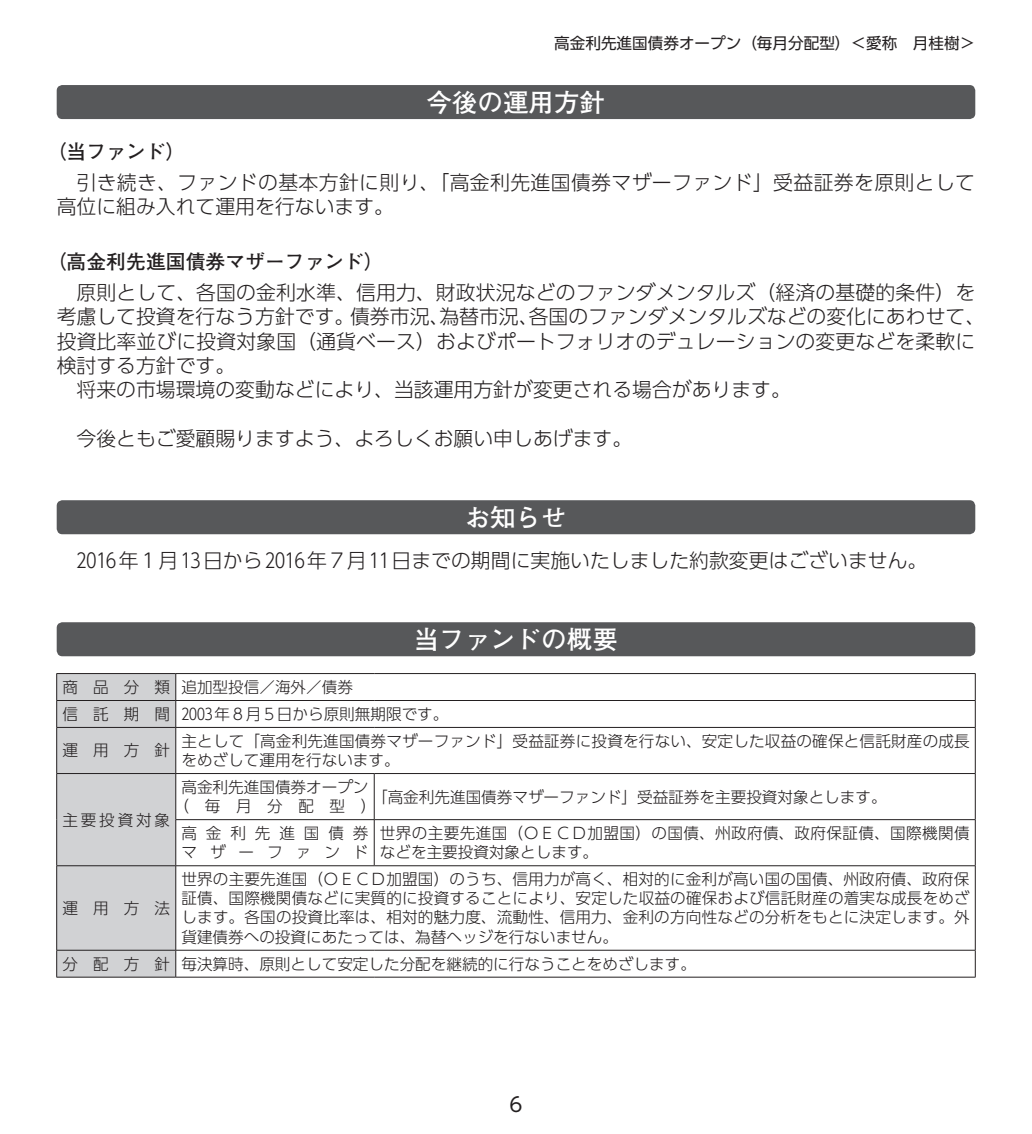
<style>
.page{position:relative;width:1032px;height:1134px;background:#fff}
.page>*{position:absolute;margin:0;border:0;box-sizing:border-box;transform-origin:0 0}
.t1{font:700 25.6px "Futo Go B101 Pro";color:#fff}
.t2{font:300 19.8px "UD Shin Go Pro";color:#231f20}
.t3{font:300 19.8px/24.4px "UD Shin Go Pro";letter-spacing:.02em;color:#231f20}
.t4{font:700 19.8px "Futo Go B101 Pro";color:#231f20}
.t5{font:19.8px "UD Shin Go Pro";color:#231f20}
.t6{font:300 15.6px/19.2px "UD Shin Go Pro";color:#231f20}
.t7{font:300 15.6px/19.2px "UD Shin Go Pro";letter-spacing:.025em;color:#231f20}
.t8{font:15.6px "UD Shin Go Pro";color:#231f20}
.t9{font:300 15.6px/19.2px "UD Shin Go Pro";letter-spacing:.57em;color:#231f20}
</style>
<div class="page">
<div style="left:57px;top:85px;width:918px;height:34px;background:#57585a;border-radius:6px"></div>
<div style="left:57px;top:500px;width:918px;height:34px;background:#57585a;border-radius:6px"></div>
<div style="left:57px;top:622px;width:918px;height:34px;background:#57585a;border-radius:6px"></div>
<hr style="left:176px;top:673px;width:198px;height:1px;background:#231f20">
<hr style="left:374px;top:673px;width:601px;height:1px;background:#231f20">
<hr style="left:176px;top:700px;width:198px;height:1px;background:#231f20">
<hr style="left:374px;top:700px;width:601px;height:1px;background:#231f20">
<svg style="left:975px;top:674px;width:1px;height:53px"></svg>
<hr style="left:176px;top:727px;width:198px;height:1px;background:#231f20">
<hr style="left:374px;top:727px;width:601px;height:1px;background:#231f20">
<hr style="left:975px;top:728px;width:1px;height:45px;background:#231f20">
<hr style="left:176px;top:773px;width:198px;height:1px;background:#231f20">
<hr style="left:374px;top:773px;width:601px;height:1px;background:#231f20">
<hr style="left:374px;top:774px;width:1px;height:45px;background:#231f20">
<hr style="left:975px;top:774px;width:1px;height:45px;background:#231f20">
<hr style="left:175px;top:819px;width:199px;height:1px;background:#231f20">
<hr style="left:374px;top:819px;width:601px;height:1px;background:#231f20">
<hr style="left:374px;top:820px;width:1px;height:45px;background:#231f20">
<hr style="left:975px;top:820px;width:1px;height:45px;background:#231f20">
<hr style="left:176px;top:865px;width:198px;height:1px;background:#231f20">
<hr style="left:374px;top:865px;width:601px;height:1px;background:#231f20">
<hr style="left:975px;top:866px;width:1px;height:84px;background:#231f20">
<hr style="left:176px;top:950px;width:198px;height:1px;background:#231f20">
<div style="left:56px;top:673px;width:120px;height:304px;background:#d1d2d4"></div>
<hr style="left:374px;top:950px;width:601px;height:1px;background:#231f20">
<svg style="left:975px;top:950px;width:1px;height:27px"></svg>
<hr style="left:56px;top:977px;width:120px;height:1px;background:#231f20">
<hr style="left:176px;top:977px;width:198px;height:1px;background:#231f20">
<hr style="left:374px;top:977px;width:601px;height:1px;background:#231f20">
<p class="t8" style="left:554px;top:31px;width:422px">高金利先進国債券オープン（毎月分配型）＜愛称　月桂樹＞</p>
<h1 class="t1" style="left:426px;top:82px;width:180px">今後の運用方針</h1>
<p class="t4" style="left:47px;top:135px;width:140px">（当ファンド）</p>
<p class="t3" style="left:57px;top:169px;width:920px;text-indent:20px">引き続き、ファンドの基本方針に則り、「高金利先進国債券マザーファンド」受益証券を原則として高位に組み入れて運用を行ないます。</p>
<p class="t4" style="left:47px;top:245px;width:339px">（高金利先進国債券マザーファンド）</p>
<p class="t2" style="left:77px;top:276px;width:900px">原則として、各国の金利水準、信用力、財政状況などのファンダメンタルズ（経済の基礎的条件）を</p>
<p class="t2" style="left:57px;top:301px;width:930px">考慮して投資を行なう方針です。債券市況、為替市況、各国のファンダメンタルズなどの変化にあわせて、</p>
<p class="t2" style="left:57px;top:325px;width:920px">投資比率並びに投資対象国（通貨ベース）およびポートフォリオのデュレーションの変更などを柔軟に</p>
<p class="t2" style="left:57px;top:349px;width:180px">検討する方針です。</p>
<p class="t2" style="left:77px;top:374px;width:716px">将来の市場環境の変動などにより、当該運用方針が変更される場合があります。</p>
<p class="t2" style="left:77px;top:423px;width:557px">今後ともご愛顧賜りますよう、よろしくお願い申しあげます。</p>
<h1 class="t1" style="left:465px;top:497px;width:104px">お知らせ</h1>
<p class="t2" style="left:77px;top:545px;width:852px">2016年1月 13日から 2016年7月 11日までの期間に実施いたしました約款変更はございません。</p>
<h1 class="t1" style="left:414px;top:619px;width:206px">当ファンドの概要</h1>
<p class="t6" style="left:62px;top:673px;width:388px;line-height:27px">商 品 分 類 追加型投信／海外／債券<br>信 託 期 間 2003年8月5日から原則無期限です。</p>
<p class="t6" style="left:62px;top:740px;width:109px">運用方針</p>
<p class="t6" style="left:181px;top:731px;width:790px">主として「高金利先進国債券マザーファンド」受益証券に投資を行ない、安定した収益の確保と信託財産の成長をめざして運用を行ないます。</p>
<p class="t6" style="left:62px;top:809px;width:109px">主要投資対象</p>
<p class="t6" style="left:174px;top:777px;width:204px;text-align:center">高金利先進国債券オープン（毎月分配型）</p>
<p class="t6" style="left:372px;top:786px;width:516px">「高金利先進国債券マザーファンド」受益証券を主要投資対象とします。</p>
<p class="t9" style="left:181px;top:823px;width:189px">高金利先進国債券マザーファンド</p>
<p class="t7" style="left:380px;top:823px;width:591px">世界の主要先進国（ＯＥＣＤ加盟国）の国債、州政府債、政府保証債、国際機関債などを主要投資対象とします。</p>
<p class="t6" style="left:181px;top:869px;width:790px;text-align:justify">世界の主要先進国（ＯＥＣＤ加盟国）のうち、信用力が高く、相対的に金利が高い国の国債、州政府債、政府保証債、国際機関債などに実質的に投資することにより、安定した収益の確保および信託財産の着実な成長をめざします。各国の投資比率は、相対的魅力度、流動性、信用力、金利の方向性などの分析をもとに決定します。外貨建債券への投資にあたっては、為替ヘッジを行ないません。</p>
<p class="t6" style="left:62px;top:953px;width:635px">分 配 方 針 毎決算時、原則として安定した分配を継続的に行なうことをめざします。</p>
<p class="t6" style="left:62px;top:898px;width:109px">運用方法</p>
<p class="t5" style="left:509px;top:1088px;width:15px">6</p>
</div>
